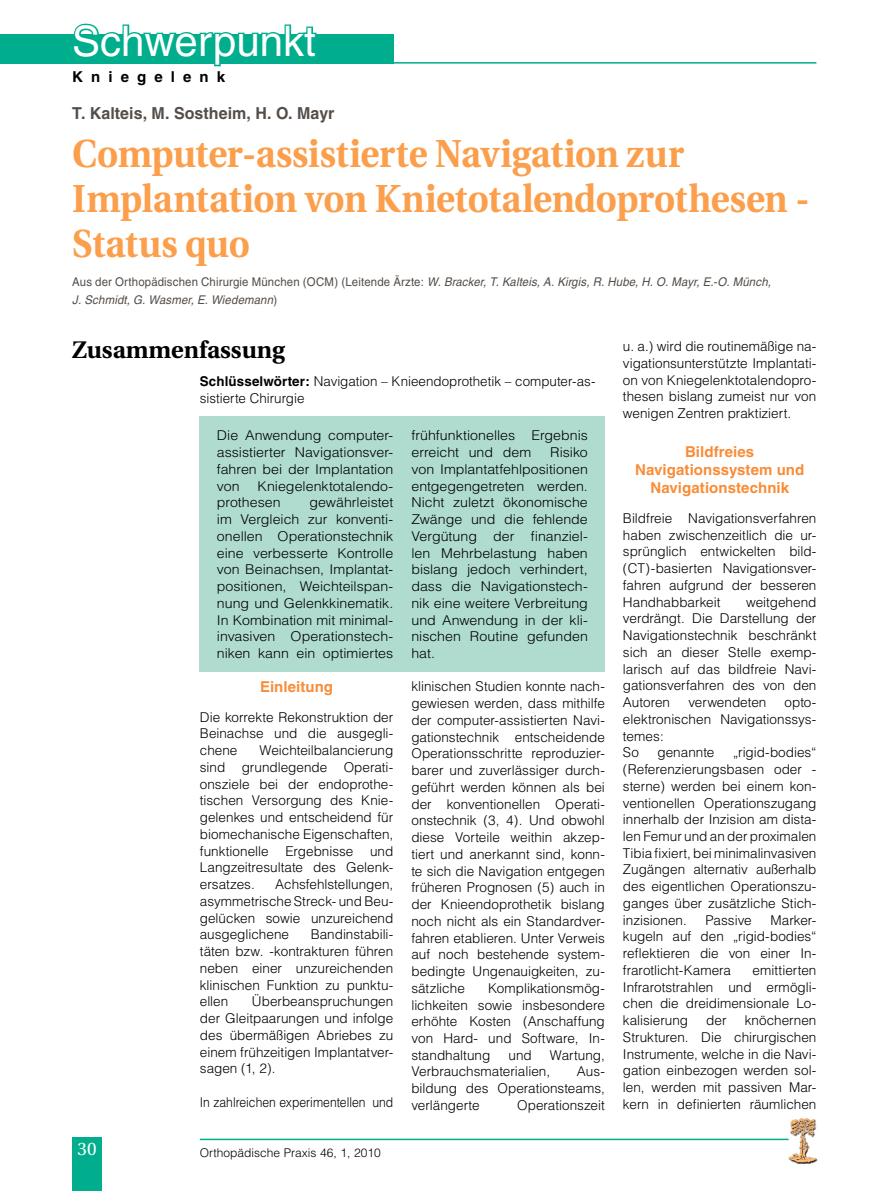
<style>
.page{position:relative;width:893px;height:1191px;background:#fff}
.page>*{position:absolute;margin:0;border:0;box-sizing:border-box;transform-origin:0 0}
.t1{font:42px "Helvetica";color:#fff}
.t2{font:700 39px/45px "Utopia";letter-spacing:-.01em;color:#fb9f4c;scale:.93 1}
.t3{font:700 24px "Utopia";color:#000}
.t4{font:18px "Utopia";color:#fff}
.t5{font:700 16.5px "Helvetica";color:#544d48}
.t6{font:700 15px/18px "Helvetica";letter-spacing:.005em;color:#f98c37;text-align:center}
.t7{font:700 15px "Helvetica";letter-spacing:.54em;color:#000}
.t8{font:300 13.5px/16.8px "Helvetica";color:#000;text-align:justify}
.t9{font:300 13.5px/16.8px "Helvetica";color:#000;text-align:justify;scale:1.05 1}
.t10{font:300 13.5px "Helvetica";color:#000;scale:.9 1}
.t11{font:italic 12px/18px "Helvetica";letter-spacing:.015em;color:#544d48;scale:.95 1}
.t12{font:300 12px "Helvetica";color:#000}
.s1{font-style:normal}
.s2{font-weight:700}
</style>
<div class="page">
<div style="left:200px;top:417px;width:405px;height:255px;background:#afdccf"></div>
<div style="left:788px;top:1118px;width:30px;height:46px;background:#000;opacity:.75"></div>
<hr style="left:200px;top:1138px;width:588px;height:2px;background:#00ae8e">
<hr style="left:72px;top:62px;width:744px;height:2px;background:#00ae8e">
<div style="left:0;top:34px;width:393px;height:30px;background:#00ae8e"></div>
<svg style="left:73px;top:23px;width:244px;height:44px"></svg>
<div style="left:72px;top:1136px;width:30px;height:55px;background:#00ae8e"></div>
<h1 class="t1" style="left:72px;top:17px;width:245px">Schwerpunkt</h1>
<p class="t7" style="left:72px;top:67px;width:154px">Kniegelenk</p>
<p class="t5" style="left:72px;top:103px;width:264px">T. Kalteis, M. Sostheim, H. O. Mayr</p>
<h2 class="t2" style="left:72px;top:131px;width:794px">Computer-assistierte Navigation zur<br>Implantation von Knietotalendoprothesen -<br>Status quo</h2>
<p class="t11" style="left:72px;top:273px;width:737px"><span class="s1">Aus der Orthopädischen Chirurgie München (OCM) (Leitende Ärzte:</span> W. Bracker, T. Kalteis, A. Kirgis, R. Hube, H. O. Mayr, E.-O. Münch,<br>J. Schmidt, G. Wasmer, E. Wiedemann<span class="s1">)</span></p>
<h3 class="t3" style="left:72px;top:336px;width:214px">Zusammenfassung</h3>
<p class="t8" style="left:200px;top:372px;width:397px"><span class="s2">Schlüsselwörter:</span> Navigation – Knieendoprothetik – computer-as&shy;sistierte Chirurgie</p>
<p class="t9" style="left:217px;top:427px;width:170px">Die Anwendung computer&shy;assistierter Navigationsver&shy;fahren bei der Implantation von</p>
<p class="t9" style="left:217px;top:477px;width:170px;text-indent:41px">Kniegelenktotalendo&shy;prothesen</p>
<p class="t9" style="left:217px;top:494px;width:170px;text-indent:93px">gewährleistet im Vergleich zur konventi&shy;onellen Operationstechnik eine verbesserte Kontrolle von Beinachsen, Implantat&shy;positionen, Weichteilspan&shy;nung und Gelenkkinematik.<br>In Kombination mit minimal&shy;invasiven Operationstech&shy;niken kann ein optimiertes</p>
<p class="t6" style="left:260px;top:677px;width:74px">Einleitung</p>
<p class="t8" style="left:200px;top:708px;width:195px">Die korrekte Rekonstruktion der Beinachse und die ausgegli&shy;chene</p>
<p class="t8" style="left:200px;top:742px;width:195px;text-indent:60px">Weichteilbalancierung sind grundlegende Operati&shy;onsziele bei der endoprothe&shy;tischen Versorgung des Knie&shy;gelenkes und entscheidend für biomechanische Eigenschaften, funktionelle Ergebnisse und Langzeitresultate des Gelenk&shy;ersatzes.</p>
<p class="t8" style="left:200px;top:875px;width:195px;text-indent:75px">Achsfehlstellungen, asymmetrische Streck- und Beu&shy;gelücken sowie unzureichend ausgeglichene</p>
<p class="t8" style="left:200px;top:926px;width:195px;text-indent:111px">Bandinstabili&shy;täten bzw. -kontrakturen führen neben einer unzureichenden klinischen Funktion zu punktu&shy;ellen</p>
<p class="t8" style="left:200px;top:993px;width:195px;text-indent:52px">Überbeanspruchungen der Gleitpaarungen und infolge des übermäßigen Abriebes zu einem frühzeitigen Implantatver&shy;sagen (1, 2).</p>
<p class="t10" style="left:200px;top:1093px;width:216px">In zahlreichen experimentellen und</p>
<h3 class="t4" style="left:78px;top:1139px;width:21px">30</h3>
<p class="t12" style="left:200px;top:1145px;width:182px">Orthopädische Praxis 46, 1, 2010</p>
<p class="t9" style="left:411px;top:427px;width:170px">frühfunktionelles Ergebnis erreicht und dem</p>
<p class="t9" style="left:411px;top:444px;width:170px;text-indent:139px">Risiko von Implantatfehlpositionen entgegengetreten werden.<br>Nicht zuletzt ökonomische Zwänge und die fehlende Vergütung der finanziel&shy;len Mehrbelastung haben bislang jedoch verhindert, dass die Navigationstech&shy;nik eine weitere Verbreitung und Anwendung in der kli&shy;nischen Routine gefunden hat.</p>
<p class="t8" style="left:411px;top:678px;width:195px">klinischen Studien konnte nach&shy;gewiesen werden, dass mithilfe der computer-assistierten Navi&shy;gationstechnik entscheidende Operationsschritte reproduzier&shy;barer und zuverlässiger durch&shy;geführt werden können als bei der konventionellen Operati&shy;onstechnik (3, 4). Und obwohl diese Vorteile weithin akzep&shy;tiert und anerkannt sind, konn&shy;te sich die Navigation entgegen früheren Prognosen (5) auch in der Knieendoprothetik bislang noch nicht als ein Standardver&shy;fahren etablieren. Unter Verweis auf noch bestehende system&shy;bedingte Ungenauigkeiten, zu&shy;sätzliche</p>
<p class="t8" style="left:411px;top:979px;width:195px;text-indent:77px">Komplikationsmög&shy;lichkeiten sowie insbesondere erhöhte Kosten (Anschaffung von Hard- und Software, In&shy;standhaltung</p>
<p class="t8" style="left:411px;top:1046px;width:195px;text-indent:139px">Wartung,<br>Verbrauchsmaterialien,</p>
<p class="t8" style="left:508px;top:1046px;width:25px">und</p>
<p class="t8" style="left:411px;top:1063px;width:195px;text-indent:165px">Aus&shy;bildung des Operationsteams, verlängerte</p>
<p class="t8" style="left:517px;top:1096px;width:89px">Operationszeit</p>
<p class="t8" style="left:623px;top:338px;width:195px">u. a.) wird die routinemäßige na&shy;vigationsunterstützte Implantati&shy;on von Kniegelenktotalendopro&shy;thesen bislang zumeist nur von wenigen Zentren praktiziert.</p>
<p class="t6" style="left:635px;top:443px;width:171px">Bildfreies<br>Navigationssystem und<br>Navigationstechnik</p>
<p class="t8" style="left:623px;top:509px;width:195px">Bildfreie Navigationsverfahren haben zwischenzeitlich die ur&shy;sprünglich entwickelten bild-(CT)-basierten Navigationsver&shy;fahren aufgrund der besseren Handhabbarkeit</p>
<p class="t8" style="left:623px;top:593px;width:195px;text-indent:123px">weitgehend verdrängt. Die Darstellung der Navigationstechnik beschränkt sich an dieser Stelle exemp&shy;larisch auf das bildfreie Navi&shy;gationsverfahren des von den Autoren</p>
<p class="t8" style="left:688px;top:693px;width:80px">verwendeten</p>
<p class="t8" style="left:623px;top:693px;width:195px;text-align:left;text-indent:162px">opto&shy;elektronischen Navigationssys&shy;temes:<br>So</p>
<p class="t8" style="left:623px;top:744px;width:195px;text-indent:110px">„rigid-bodies“ (Referenzierungsbasen oder - sterne) werden bei einem kon&shy;ventionellen Operationszugang innerhalb der Inzision am dista&shy;len Femur und an der proximalen Tibia fixiert, bei minimalinvasiven Zugängen alternativ außerhalb des eigentlichen Operationszu&shy;ganges über zusätzliche Stich&shy;inzisionen.</p>
<p class="t8" style="left:657px;top:744px;width:58px">genannte</p>
<p class="t8" style="left:623px;top:911px;width:195px;text-indent:147px">Marker&shy;kugeln auf den „rigid-bodies“ reflektieren die von einer In&shy;frarotlicht-Kamera</p>
<p class="t8" style="left:705px;top:911px;width:48px">Passive</p>
<p class="t8" style="left:623px;top:961px;width:195px;text-indent:130px">emittierten Infrarotstrahlen und ermögli&shy;chen die dreidimensionale Lo&shy;kalisierung</p>
<p class="t8" style="left:623px;top:1012px;width:195px;text-indent:122px">knöchernen Strukturen. Die chirurgischen Instrumente, welche in die Navi&shy;gation einbezogen werden sol&shy;len, werden mit passiven Mar&shy;kern in definierten räumlichen</p>
<p class="t8" style="left:706px;top:1012px;width:22px">der</p>
</div>
